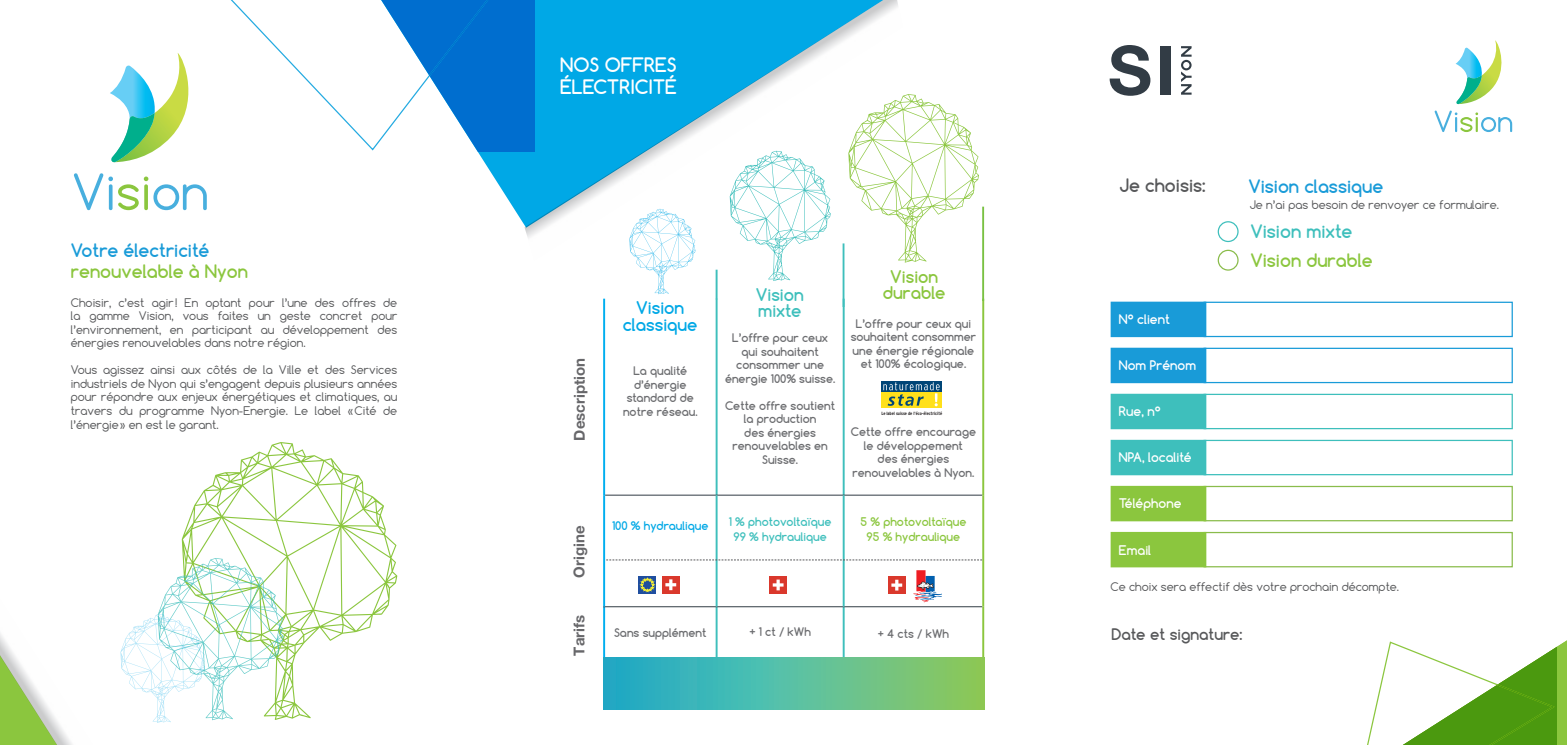
<style>
.page{position:relative;width:1567px;height:745px;background:#fff}
.page>*{position:absolute;margin:0;border:0;box-sizing:border-box;transform-origin:0 0}
.t1{font:700 18.75px "Comfortaa";color:#fff}
.t2{font:700 17.5px "Comfortaa";color:#199bd8}
.t3{font:700 17.5px "Comfortaa";color:#8bc63e}
.t4{font:700 17.5px "Comfortaa";color:#3ebfbc}
.t5{font:700 17.5px "Comfortaa";color:#57585a}
.t6{font:700 16.5px "Comfortaa";color:#00a8e6}
.t7{font:700 16.5px "Comfortaa";color:#8bc63e}
.t8{font:700 16.5px "Comfortaa";color:#3ebfbc}
.t9{font:700 15px "Helvetica Neue LT Pro";color:#67676a}
.t10{font:700 15px "Comfortaa";color:#57585a}
.t11{font:700 12.5px "Comfortaa";color:#fff}
.t12{font:11.25px/13.5px "Comfortaa";color:#57585a;text-align:justify}
.t13{font:700 11.25px/13.5px "Comfortaa";color:#6c6d70;text-align:center}
.t14{font:700 11.25px "Comfortaa";color:#3ebfbc}
.t15{font:700 11.25px "Comfortaa";color:#8bc63e}
.t16{font:700 11.25px "Comfortaa";color:#00a8e6}
.t17{font:700 condensed 4.62px "Interstate";color:#231f20}
</style>
<div class="page">
<svg style="left:110px;top:53px;width:79px;height:109px"></svg>
<svg style="left:74px;top:173px;width:133px;height:37px"></svg>
<hr style="left:842px;top:298px;width:2px;height:196px;background:#3ebfbc">
<hr style="left:982px;top:298px;width:2px;height:197px;background:#8bc63e">
<hr style="left:603px;top:298px;width:2px;height:197px;background:#00aeef">
<hr style="left:715px;top:298px;width:2px;height:196px;background:#3ebfbc">
<hr style="left:603px;top:606px;width:2px;height:52px;background:#00aeef">
<hr style="left:715px;top:606px;width:2px;height:52px;background:#3ebfbc">
<hr style="left:842px;top:606px;width:2px;height:52px;background:#3ebfbc">
<hr style="left:982px;top:606px;width:2px;height:52px;background:#8bc63e">
<hr style="left:605px;top:494px;width:111px;height:1px;background:#323c45">
<hr style="left:716px;top:494px;width:127px;height:1px;background:#323c45">
<hr style="left:843px;top:494px;width:139px;height:1px;background:#323c45">
<hr style="left:603px;top:606px;width:113px;height:1px;background:#323c45">
<hr style="left:716px;top:606px;width:127px;height:1px;background:#323c45">
<hr style="left:843px;top:606px;width:139px;height:1px;background:#323c45">
<hr style="left:603px;top:495px;width:2px;height:111px;background:#00aeef">
<hr style="left:715px;top:495px;width:2px;height:111px;background:#3ebfbc">
<hr style="left:842px;top:495px;width:2px;height:111px;background:#3ebfbc">
<hr style="left:982px;top:495px;width:2px;height:111px;background:#8bc63e">
<hr style="left:715px;top:269px;width:2px;height:30px;background:#3ebfbc">
<hr style="left:982px;top:206px;width:2px;height:95px;background:#79c142">
<svg style="left:898px;top:94px;width:80px;height:168px"></svg>
<svg style="left:638px;top:576px;width:18px;height:17px"></svg>
<svg style="left:640px;top:578px;width:14px;height:13px"></svg>
<div style="left:662px;top:575px;width:17px;height:18px;background:#da382c"></div>
<svg style="left:665px;top:579px;width:11px;height:10px"></svg>
<div style="left:769px;top:576px;width:17px;height:17px;background:#da382c"></div>
<svg style="left:772px;top:579px;width:11px;height:11px"></svg>
<div style="left:888px;top:576px;width:17px;height:17px;background:#da382c"></div>
<svg style="left:891px;top:579px;width:11px;height:11px"></svg>
<hr style="left:842px;top:243px;width:2px;height:64px;background:#3ebfbc">
<svg style="left:603px;top:657px;width:381px;height:52px;background:#57bc9a"></svg>
<svg style="left:477px;top:151px;width:47px;height:73px"></svg>
<svg style="left:230px;top:0;width:294px;height:151px"></svg>
<img style="left:0;top:633px;width:72px;height:111px">
<img style="left:524px;top:0;width:378px;height:260px">
<svg style="left:182px;top:442px;width:215px;height:277px"></svg>
<svg style="left:120px;top:557px;width:163px;height:165px"></svg>
<svg style="left:729px;top:151px;width:101px;height:130px"></svg>
<svg style="left:629px;top:209px;width:66px;height:85px"></svg>
<svg style="left:606px;top:559px;width:376px;height:1px"></svg>
<svg style="left:913px;top:570px;width:28px;height:32px"></svg>
<svg style="left:881px;top:381px;width:61px;height:27px"></svg>
<div style="left:881px;top:392px;width:48px;height:15px;background:#ffe01b"></div>
<div style="left:881px;top:380px;width:60px;height:11px;background:#004577"></div>
<div style="left:930px;top:392px;width:11px;height:15px;background:#ffe01b"></div>
<svg style="left:883px;top:382px;width:56px;height:24px"></svg>
<div style="left:1217px;top:221px;width:21px;height:21px;border:1px solid #3ebfbc;border-radius:50%"></div>
<div style="left:1217px;top:249px;width:21px;height:21px;border:1px solid #8abc4b;border-radius:50%"></div>
<div style="left:1203px;top:485px;width:309px;height:36px;border:1px solid #8abc4b"></div>
<div style="left:1111px;top:486px;width:94px;height:34px;background:#8bc63e"></div>
<div style="left:1110px;top:485px;width:96px;height:36px;border:1px solid #8bc63e"></div>
<div style="left:1203px;top:439px;width:309px;height:36px;border:1px solid #3ebfbc"></div>
<div style="left:1111px;top:440px;width:94px;height:34px;background:#3ebfbc"></div>
<div style="left:1110px;top:439px;width:96px;height:36px;border:1px solid #3ebfbc"></div>
<div style="left:1203px;top:347px;width:309px;height:36px;border:1px solid #199bd8"></div>
<div style="left:1111px;top:348px;width:94px;height:34px;background:#199bd8"></div>
<div style="left:1110px;top:347px;width:96px;height:36px;border:1px solid #199bd8"></div>
<div style="left:1203px;top:393px;width:309px;height:36px;border:1px solid #3ebfbc"></div>
<div style="left:1111px;top:394px;width:94px;height:34px;background:#3ebfbc"></div>
<div style="left:1110px;top:393px;width:96px;height:36px;border:1px solid #3ebfbc"></div>
<div style="left:1203px;top:531px;width:309px;height:36px;border:1px solid #8abc4b"></div>
<div style="left:1111px;top:532px;width:94px;height:34px;background:#8bc63e"></div>
<div style="left:1110px;top:531px;width:96px;height:36px;border:1px solid #8bc63e"></div>
<div style="left:1203px;top:301px;width:309px;height:36px;border:1px solid #199bd8"></div>
<div style="left:1111px;top:302px;width:94px;height:34px;background:#199bd8"></div>
<div style="left:1110px;top:301px;width:96px;height:36px;border:1px solid #199bd8"></div>
<svg style="left:1455px;top:40px;width:47px;height:64px"></svg>
<svg style="left:1434px;top:110px;width:77px;height:22px"></svg>
<svg style="left:1367px;top:641px;width:199px;height:103px"></svg>
<svg style="left:1181px;top:46px;width:10px;height:49px"></svg>
<svg style="left:1109px;top:45px;width:41px;height:51px"></svg>
<div style="left:1159px;top:46px;width:11px;height:49px;background:#323c45"></div>
<p class="t1" style="left:560px;top:53px;width:118px">NOS OFFRES</p>
<p class="t1" style="left:560px;top:75px;width:118px">ÉLECTRICITÉ</p>
<p class="t2" style="left:71px;top:239px;width:140px">Votre électricité</p>
<p class="t3" style="left:71px;top:260px;width:179px">renouvelable à Nyon</p>
<p class="t12" style="left:71px;top:295px;width:328px">Choisir, c’est agir ! En optant pour l’une des offres de la gamme Vision, vous faites un geste concret pour l’environnement, en participant au développement des énergies renouvelables dans notre région.</p>
<p class="t12" style="left:71px;top:363px;width:328px">Vous agissez ainsi aux côtés de la Ville et des Services industriels de Nyon qui s’engagent depuis plusieurs années pour répondre aux enjeux énergétiques et climatiques, au travers du programme Nyon-Energie. Le label «Cité de l’énergie» en est le garant.</p>
<p class="t13" style="left:623px;top:364px;width:76px">La qualité d’énergie standard de notre réseau.</p>
<p class="t6" style="left:636px;top:297px;width:49px">Vision</p>
<p class="t6" style="left:623px;top:313px;width:76px">classique</p>
<p class="t9" style="left:570px;top:440px;width:84px;rotate:-90deg">Description</p>
<p class="t8" style="left:755px;top:283px;width:49px">Vision</p>
<p class="t8" style="left:758px;top:300px;width:45px">mixte</p>
<p class="t13" style="left:725px;top:330px;width:112px">L’offre pour ceux qui souhaitent consommer une énergie 100% suisse.</p>
<p class="t13" style="left:725px;top:398px;width:111px">Cette offre soutient la production<br>des énergies renouvelables en<br>Suisse.</p>
<p class="t7" style="left:890px;top:266px;width:49px">Vision</p>
<p class="t7" style="left:882px;top:282px;width:64px">durable</p>
<p class="t13" style="left:850px;top:316px;width:127px">L’offre pour ceux qui souhaitent consommer une énergie régionale</p>
<p class="t13" style="left:860px;top:357px;width:107px">et 100% écologique.</p>
<p class="t17" style="left:881px;top:410px;width:62px">Le label suisse de l‘éco-électricité</p>
<p class="t13" style="left:850px;top:424px;width:127px">Cette offre encourage le développement<br>des énergies renouvelables à Nyon.</p>
<p class="t9" style="left:570px;top:577px;width:53px;rotate:-90deg">Origine</p>
<p class="t9" style="left:570px;top:655px;width:42px;rotate:-90deg">Tarifs</p>
<p class="t16" style="left:612px;top:518px;width:98px">100 % hydraulique</p>
<p class="t14" style="left:729px;top:514px;width:104px">1 % photovoltaïque</p>
<p class="t14" style="left:733px;top:529px;width:95px">99 % hydraulique</p>
<p class="t15" style="left:860px;top:514px;width:107px">5 % photovoltaïque</p>
<p class="t15" style="left:866px;top:529px;width:95px">95 % hydraulique</p>
<p class="t13" style="left:614px;top:625px;width:94px">Sans supplément</p>
<p class="t13" style="left:749px;top:625px;width:63px">+ 1 ct / kWh</p>
<p class="t13" style="left:877px;top:626px;width:73px">+ 4 cts / kWh</p>
<p class="t5" style="left:1119px;top:174px;width:88px">Je choisis:</p>
<p class="t11" style="left:1118px;top:311px;width:53px">N° client</p>
<p class="t11" style="left:1118px;top:357px;width:79px">Nom Prénom</p>
<p class="t11" style="left:1118px;top:403px;width:43px">Rue, n°</p>
<p class="t11" style="left:1118px;top:449px;width:74px">NPA, localité</p>
<p class="t11" style="left:1118px;top:495px;width:64px">Téléphone</p>
<p class="t11" style="left:1118px;top:541px;width:34px">Email</p>
<p class="t2" style="left:1248px;top:175px;width:136px">Vision classique</p>
<p class="t12" style="left:1249px;top:197px;width:251px">Je n’ai pas besoin de renvoyer ce formulaire.</p>
<p class="t4" style="left:1250px;top:220px;width:103px">Vision mixte</p>
<p class="t3" style="left:1250px;top:249px;width:124px">Vision durable</p>
<p class="t12" style="left:1110px;top:580px;width:290px">Ce choix sera effectif dès votre prochain décompte.</p>
<p class="t10" style="left:1111px;top:624px;width:132px">Date et signature:</p>
</div>
